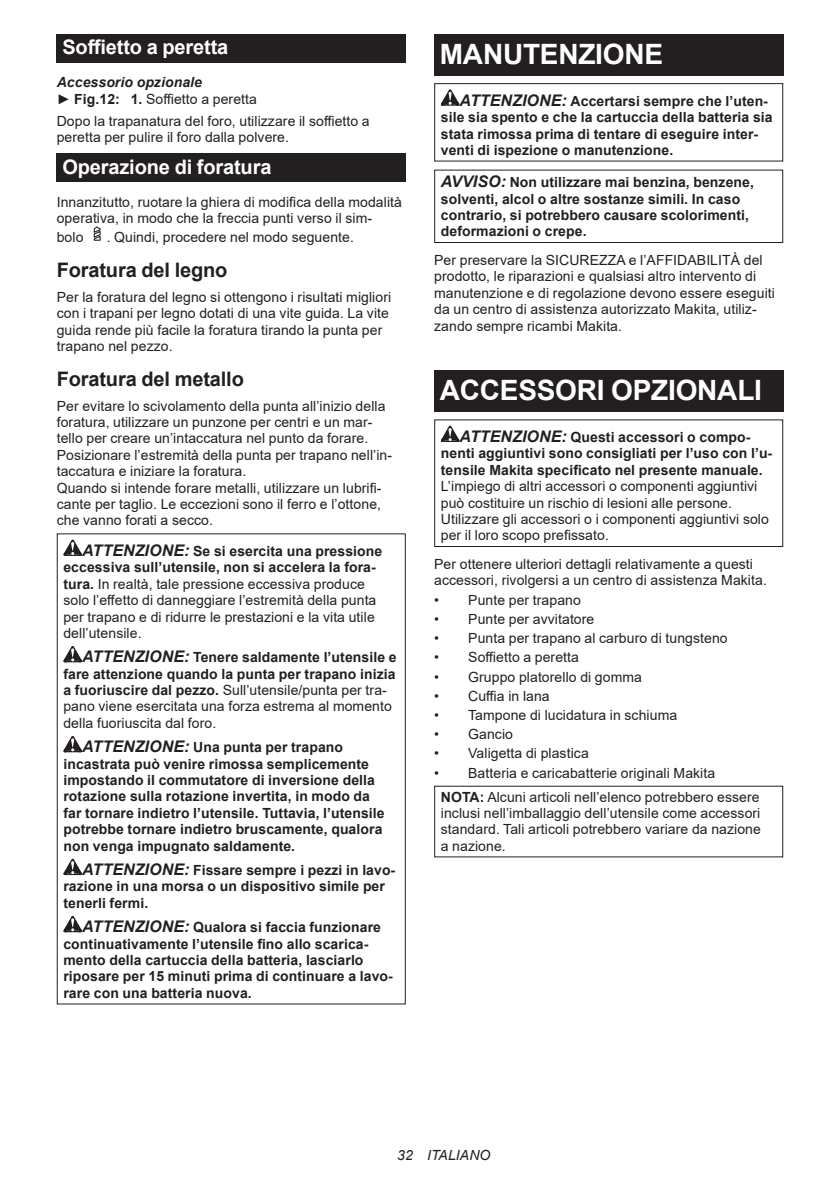
<style>
.page{position:relative;width:840px;height:1191px;background:#fff}
.page>*{position:absolute;margin:0;border:0;box-sizing:border-box;transform-origin:0 0}
.t1{font:700 28px "Arial";letter-spacing:-.01em;color:#fff}
.t2{font:700 20px "Arial";letter-spacing:-.01em;color:#fff}
.t3{font:700 20px "Arial";letter-spacing:-.01em;color:#231f20}
.t4{font:14px/16.4px "Arial";letter-spacing:.005em;color:#231f20}
.t5{font:700 14px/16.4px "Arial";letter-spacing:.005em;color:#231f20}
.t6{font:italic 700 14px/16.4px "Arial";letter-spacing:.005em;color:#231f20}
.t7{font:italic 14px "Arial";letter-spacing:.005em;color:#231f20}
.s1{font-weight:400;font-style:normal}
.s2{font-style:normal}
.s3{font-weight:700;font-style:italic;font-size:16px}
.s4{font-weight:700}
.s5{font-style:italic;font-size:16px}
</style>
<div class="page">
<div style="left:57px;top:34px;width:348px;height:29px;background:#231f20"></div>
<div style="left:57px;top:154px;width:348px;height:28px;background:#231f20"></div>
<svg style="left:93px;top:226px;width:8px;height:15px"></svg>
<svg style="left:63px;top:539px;width:19px;height:17px"></svg>
<svg style="left:63px;top:646px;width:19px;height:16px"></svg>
<svg style="left:63px;top:736px;width:19px;height:16px"></svg>
<svg style="left:63px;top:858px;width:19px;height:17px"></svg>
<svg style="left:63px;top:916px;width:19px;height:16px"></svg>
<div style="left:434px;top:34px;width:348px;height:41px;background:#231f20"></div>
<svg style="left:440px;top:89px;width:19px;height:17px"></svg>
<div style="left:434px;top:83px;width:348px;height:79px;border:1px solid #231f20"></div>
<div style="left:434px;top:170px;width:348px;height:73px;border:1px solid #231f20"></div>
<div style="left:434px;top:370px;width:348px;height:41px;background:#231f20"></div>
<svg style="left:440px;top:425px;width:19px;height:17px"></svg>
<div style="left:434px;top:419px;width:348px;height:128px;border:1px solid #231f20"></div>
<h2 class="t2" style="left:62px;top:33px;width:167px">Soffietto a peretta</h2>
<p class="t6" style="left:57px;top:75px;width:201px">Accessorio opzionale<br><span class="s1">►</span> <span class="s2">Fig.12: 1.</span> <span class="s1">Soffietto a peretta</span></p>
<p class="t4" style="left:57px;top:113px;width:314px">Dopo la trapanatura del foro, utilizzare il soffietto a peretta per pulire il foro dalla polvere.</p>
<h2 class="t2" style="left:62px;top:152px;width:210px">Operazione di foratura</h2>
<p class="t4" style="left:57px;top:194px;width:346px">Innanzitutto, ruotare la ghiera di modifica della modalità operativa, in modo che la freccia punti verso il sim-</p>
<p class="t4" style="left:57px;top:229px;width:28px">bolo</p>
<p class="t4" style="left:107px;top:229px;width:249px">. Quindi, procedere nel modo seguente.</p>
<h2 class="t3" style="left:57px;top:256px;width:172px">Foratura del legno</h2>
<p class="t4" style="left:57px;top:288px;width:336px">Per la foratura del legno si ottengono i risultati migliori con i trapani per legno dotati di una vite guida. La vite guida rende più facile la foratura tirando la punta per trapano nel pezzo.</p>
<h2 class="t3" style="left:57px;top:364px;width:188px">Foratura del metallo</h2>
<p class="t4" style="left:57px;top:397px;width:337px">Per evitare lo scivolamento della punta all’inizio della foratura, utilizzare un punzone per centri e un mar&shy;tello per creare un’intaccatura nel punto da forare.<br>Posizionare l’estremità della punta per trapano nell’in&shy;taccatura e iniziare la foratura.<br>Quando si intende forare metalli, utilizzare un lubrifi&shy;cante per taglio. Le eccezioni sono il ferro e l’ottone, che vanno forati a secco.</p>
<p class="t4" style="left:63px;top:543px;width:320px;text-indent:19px"><span class="s3">ATTENZIONE:</span> <span class="s4">Se si esercita una pressione eccessiva sull’utensile, non si accelera la fora&shy;tura.</span> In realtà, tale pressione eccessiva produce solo l’effetto di danneggiare l’estremità della punta per trapano e di ridurre le prestazioni e la vita utile dell’utensile.</p>
<p class="t4" style="left:63px;top:649px;width:334px;text-indent:19px"><span class="s3">ATTENZIONE:</span> <span class="s4">Tenere saldamente l’utensile e fare attenzione quando la punta per trapano inizia a fuoriuscire dal pezzo.</span> Sull’utensile/punta per tra&shy;pano viene esercitata una forza estrema al momento della fuoriuscita dal foro.</p>
<p class="t5" style="left:63px;top:739px;width:322px;text-indent:19px"><span class="s5">ATTENZIONE:</span> Una punta per trapano incastrata può venire rimossa semplicemente impostando il commutatore di inversione della rotazione sulla rotazione invertita, in modo da far tornare indietro l’utensile. Tuttavia, l’utensile potrebbe tornare indietro bruscamente, qualora non venga impugnato saldamente.</p>
<p class="t5" style="left:63px;top:862px;width:333px;text-indent:19px"><span class="s5">ATTENZIONE:</span> Fissare sempre i pezzi in lavo&shy;razione in una morsa o un dispositivo simile per tenerli fermi.</p>
<p class="t5" style="left:63px;top:919px;width:331px;text-indent:19px"><span class="s5">ATTENZIONE:</span> Qualora si faccia funzionare continuativamente l’utensile fino allo scarica&shy;mento della cartuccia della batteria, lasciarlo riposare per 15 minuti prima di continuare a lavo&shy;rare con una batteria nuova.</p>
<h1 class="t1" style="left:439px;top:34px;width:225px">MANUTENZIONE</h1>
<p class="t5" style="left:440px;top:93px;width:333px;text-indent:19px"><span class="s5">ATTENZIONE:</span> Accertarsi sempre che l’uten&shy;sile sia spento e che la cartuccia della batteria sia stata rimossa prima di tentare di eseguire inter&shy;venti di ispezione o manutenzione.</p>
<p class="t5" style="left:440px;top:174px;width:314px"><span class="s5">AVVISO:</span> Non utilizzare mai benzina, benzene, solventi, alcol o altre sostanze simili. In caso contrario, si potrebbero causare scolorimenti, deformazioni o crepe.</p>
<p class="t4" style="left:434px;top:252px;width:342px">Per preservare la SICUREZZA e l’AFFIDABILITÀ del prodotto, le riparazioni e qualsiasi altro intervento di manutenzione e di regolazione devono essere eseguiti da un centro di assistenza autorizzato Makita, utiliz&shy;zando sempre ricambi Makita.</p>
<h1 class="t1" style="left:439px;top:370px;width:323px">ACCESSORI OPZIONALI</h1>
<p class="t5" style="left:440px;top:429px;width:333px;text-indent:19px"><span class="s5">ATTENZIONE:</span> Questi accessori o compo&shy;nenti aggiuntivi sono consigliati per l’uso con l’u&shy;tensile Makita specificato nel presente manuale.</p>
<p class="t4" style="left:440px;top:478px;width:329px">L’impiego di altri accessori o componenti aggiuntivi può costituire un rischio di lesioni alle persone.<br>Utilizzare gli accessori o i componenti aggiuntivi solo per il loro scopo prefissato.</p>
<p class="t4" style="left:434px;top:556px;width:334px">Per ottenere ulteriori dettagli relativamente a questi accessori, rivolgersi a un centro di assistenza Makita.</p>
<p class="t4" style="left:434px;top:591px;width:148px">• Punte per trapano</p>
<p class="t4" style="left:434px;top:610px;width:162px">• Punte per avvitatore</p>
<p class="t4" style="left:434px;top:630px;width:295px">• Punta per trapano al carburo di tungsteno</p>
<p class="t4" style="left:434px;top:649px;width:146px">• Soffietto a peretta</p>
<p class="t4" style="left:434px;top:668px;width:209px">• Gruppo platorello di gomma</p>
<p class="t4" style="left:434px;top:687px;width:117px">• Cuffia in lana</p>
<p class="t4" style="left:434px;top:706px;width:244px">• Tampone di lucidatura in schiuma</p>
<p class="t4" style="left:434px;top:726px;width:80px">• Gancio</p>
<p class="t4" style="left:434px;top:745px;width:156px">• Valigetta di plastica</p>
<p class="t4" style="left:440px;top:760px;width:320px;line-height:23.8px;text-indent:-7px">• Batteria e caricabatterie originali Makita<br><span class="s4">NOTA:</span> Alcuni articoli nell’elenco potrebbero essere</p>
<p class="t4" style="left:440px;top:804px;width:321px;text-align:justify">inclusi nell’imballaggio dell’utensile come accessori standard. Tali articoli potrebbero variare da nazione a nazione.</p>
<p class="t7" style="left:397px;top:1146px;width:95px">32 ITALIANO</p>
</div>
